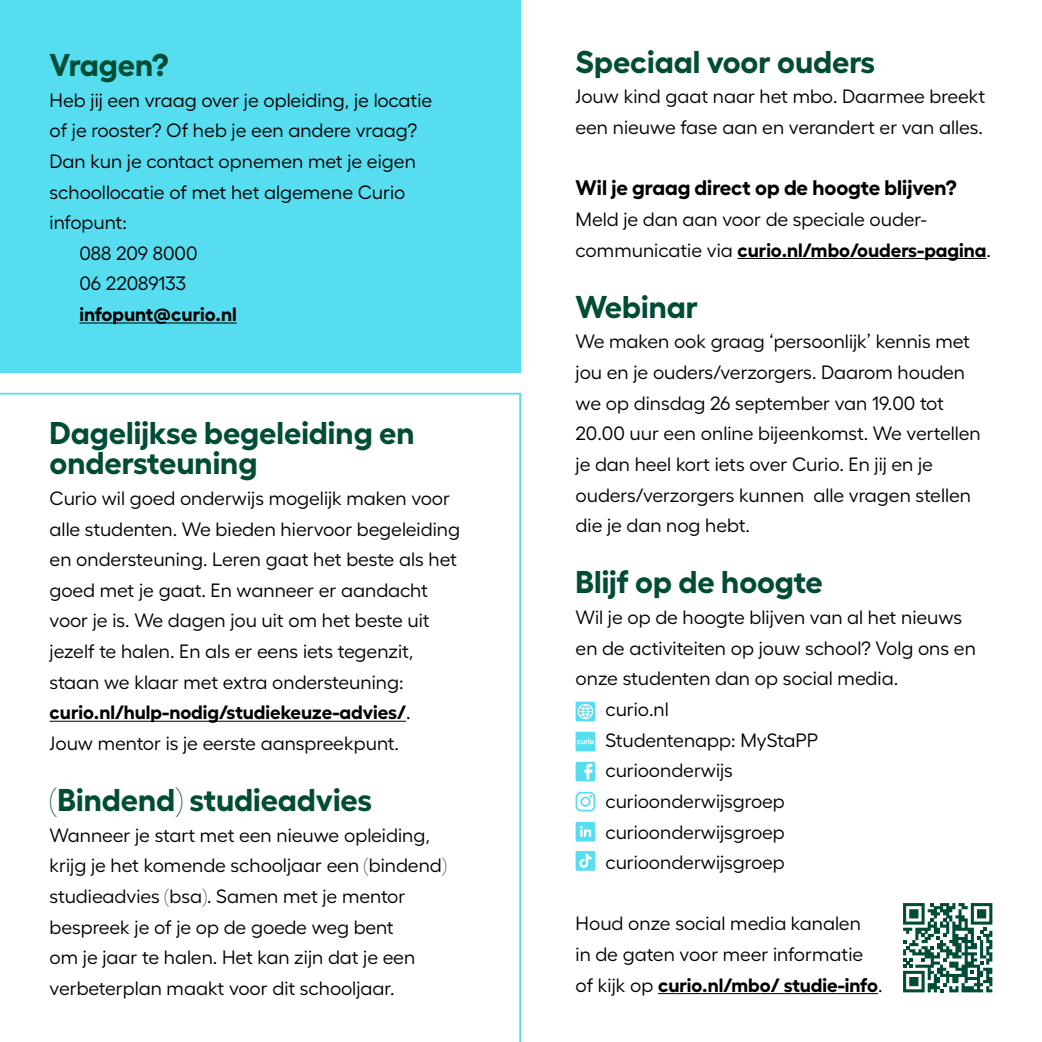
<style>
.page{position:relative;width:1042px;height:1042px;background:#fff}
.page>*{position:absolute;margin:0;border:0;box-sizing:border-box;transform-origin:0 0}
.t1{font:700 31.5px/30.6px "Fellix";color:#004c35}
.t2{font:700 21px "Fellix";color:#000}
.t3{font:19.25px/30.6px "Fellix";color:#000}
.t4{font:700 19.25px "Fellix";color:#000}
.s1{font-weight:700}
</style>
<div class="page">
<svg style="left:0;top:393px;width:521px;height:649px"></svg>
<div style="left:0;top:0;width:521px;height:373px;background:#56ddef"></div>
<hr style="left:79px;top:322px;width:158px;height:1px;background:#000">
<hr style="left:50px;top:721px;width:356px;height:1px;background:#000">
<hr style="left:737px;top:258px;width:249px;height:1px;background:#000">
<hr style="left:658px;top:993px;width:220px;height:1px;background:#000">
<svg style="left:575px;top:792px;width:20px;height:19px"></svg>
<svg style="left:575px;top:762px;width:20px;height:19px"></svg>
<svg style="left:575px;top:822px;width:20px;height:19px"></svg>
<svg style="left:575px;top:702px;width:20px;height:19px"></svg>
<div style="left:575px;top:732px;width:20px;height:19px;background:#56ddef"></div>
<svg style="left:577px;top:738px;width:17px;height:6px"></svg>
<div style="left:575px;top:851px;width:20px;height:19px;background:#56ddef"></div>
<svg style="left:579px;top:854px;width:12px;height:14px"></svg>
<svg style="left:903px;top:903px;width:89px;height:89px"></svg>
<h1 class="t1" style="left:50px;top:46px;width:120px">Vragen?</h1>
<p class="t3" style="left:50px;top:83px;width:384px">Heb jij een vraag over je opleiding, je locatie</p>
<p class="t3" style="left:50px;top:113px;width:369px">of je rooster? Of heb je een andere vraag?</p>
<p class="t3" style="left:50px;top:144px;width:368px">Dan kun je contact opnemen met je eigen</p>
<p class="t3" style="left:50px;top:175px;width:357px">schoollocatie of met het algemene Curio</p>
<p class="t3" style="left:50px;top:205px;width:79px">infopunt:</p>
<p class="t3" style="left:79px;top:236px;width:120px">088 209 8000</p>
<p class="t3" style="left:79px;top:266px;width:108px">06 22089133</p>
<p class="t4" style="left:79px;top:299px;width:159px">infopunt@curio.nl</p>
<h1 class="t1" style="left:50px;top:414px;width:366px">Dagelijkse begeleiding en ondersteuning</h1>
<p class="t3" style="left:50px;top:481px;width:412px">Curio wil goed onderwijs mogelijk maken voor alle studenten. We bieden hiervoor begeleiding en ondersteuning. Leren gaat het beste als het goed met je gaat. En wanneer er aandacht voor je is. We dagen jou uit om het beste uit jezelf te halen. En als er eens iets tegenzit, staan we klaar met extra ondersteuning: <span class="s1">curio.nl/hulp-nodig/studiekeuze-advies/</span>.<br>Jouw mentor is je eerste aanspreekpunt.</p>
<h1 class="t1" style="left:50px;top:781px;width:324px">(Bindend) studieadvies</h1>
<p class="t3" style="left:50px;top:818px;width:399px">Wanneer je start met een nieuwe opleiding, krijg je het komende schooljaar een (bindend) studieadvies (bsa). Samen met je mentor bespreek je of je op de goede weg bent<br>om je jaar te halen. Het kan zijn dat je een verbeterplan maakt voor dit schooljaar.</p>
<h1 class="t1" style="left:575px;top:43px;width:301px">Speciaal voor ouders</h1>
<p class="t3" style="left:575px;top:79px;width:411px">Jouw kind gaat naar het mbo. Daarmee breekt een nieuwe fase aan en verandert er van alles.</p>
<p class="t2" style="left:575px;top:171px;width:383px">Wil je graag direct op de hoogte blijven?</p>
<p class="t3" style="left:575px;top:202px;width:417px">Meld je dan aan voor de speciale ouder&shy;communicatie via <span class="s1">curio.nl/mbo/ouders-pagina</span>.</p>
<h1 class="t1" style="left:575px;top:288px;width:124px">Webinar</h1>
<p class="t3" style="left:575px;top:324px;width:407px">We maken ook graag ‘persoonlijk’ kennis met jou en je ouders/verzorgers. Daarom houden we op dinsdag 26 september van 19.00 tot 20.00 uur een online bijeenkomst. We vertellen je dan heel kort iets over Curio. En jij en je ouders/verzorgers kunnen alle vragen stellen die je dan nog hebt.</p>
<h1 class="t1" style="left:575px;top:563px;width:249px">Blijf op de hoogte</h1>
<p class="t3" style="left:575px;top:600px;width:388px">Wil je op de hoogte blijven van al het nieuws</p>
<p class="t3" style="left:575px;top:631px;width:402px">en de activiteiten op jouw school? Volg ons en</p>
<p class="t3" style="left:575px;top:661px;width:324px">onze studenten dan op social media.</p>
<p class="t3" style="left:605px;top:692px;width:65px">curio.nl</p>
<p class="t3" style="left:605px;top:722px;width:214px">Studentenapp: MyStaPP</p>
<p class="t3" style="left:605px;top:753px;width:129px">curioonderwijs</p>
<p class="t3" style="left:605px;top:784px;width:181px">curioonderwijsgroep</p>
<p class="t3" style="left:605px;top:814px;width:181px">curioonderwijsgroep</p>
<p class="t3" style="left:605px;top:845px;width:181px">curioonderwijsgroep</p>
<p class="t3" style="left:575px;top:906px;width:308px">Houd onze social media kanalen<br>in de gaten voor meer informatie of kijk op <span class="s1">curio.nl/mbo/ studie-info</span>.</p>
</div>
